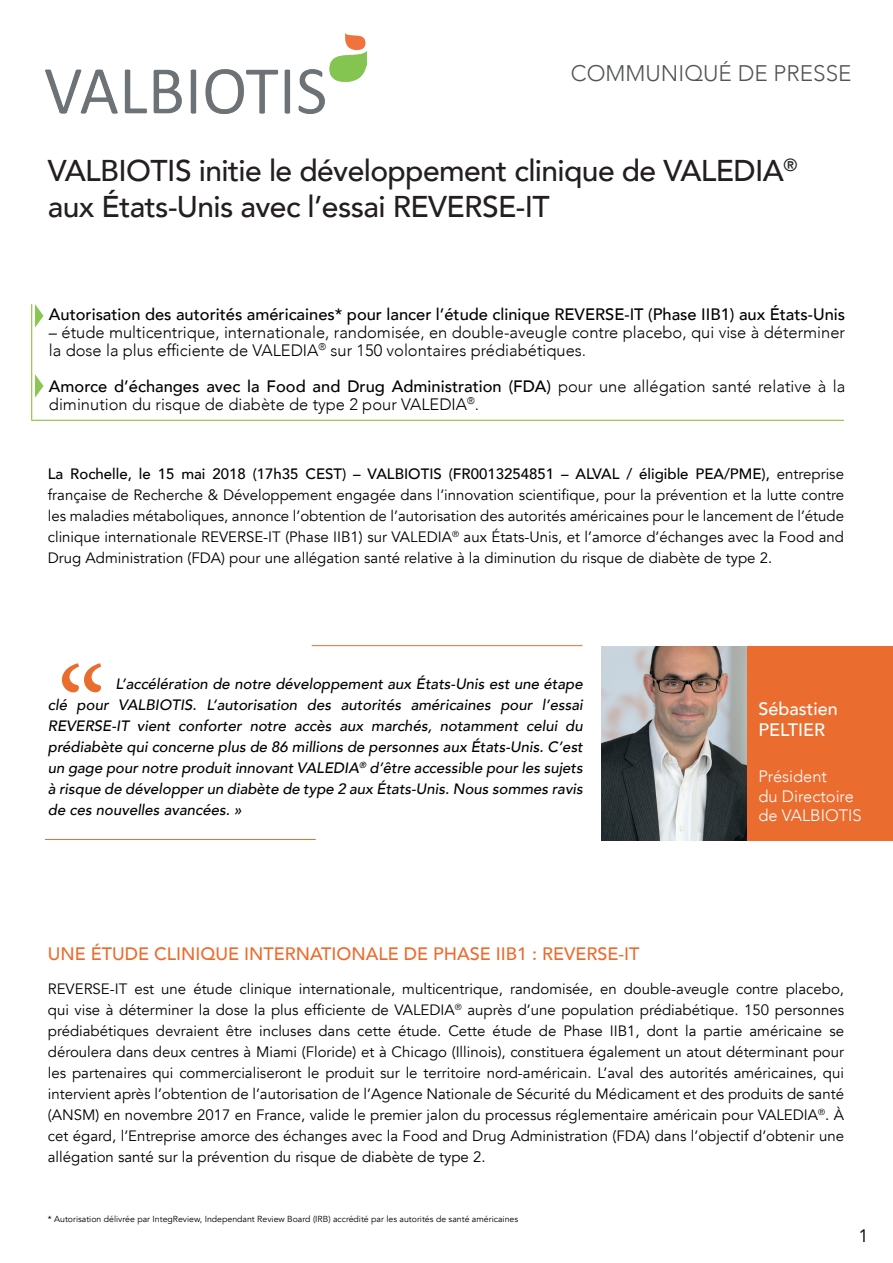
<style>
.page{position:relative;width:893px;height:1263px;background:#fff}
.page>*{position:absolute;margin:0;border:0;box-sizing:border-box;transform-origin:0 0}
.t1{font:500 30px/36px "Avenir";letter-spacing:-.02em;color:#231f20}
.t2{font:300 22.5px "Avenir";color:#515455}
.t3{font:500 18px "Avenir";color:#eb6c2f}
.t4{font:500 18px/21.6px "Avenir";color:#fff}
.t5{font:18px "Avenir";color:#000001}
.t6{font:300 16.5px/18px "Avenir";color:#000001}
.t7{font:500 16.5px "Avenir";color:#000001}
.t8{font:300 16.5px/19.8px "Avenir";color:#fff}
.t9{font:15px/21px "Avenir";color:#000001;text-align:justify}
.t10{font:italic 500 15px/21px "Avenir";color:#000001;text-align:justify}
.t11{font:8.7px "Avenir";color:#000001}
.s1{font-weight:500}
</style>
<div class="page">
<div style="left:603px;top:646px;width:290px;height:194px;background:#eb6c2f"></div>
<img style="left:45px;top:34px;width:322px;height:80px">
<hr style="left:31px;top:304px;width:1px;height:116px;background:#8ec13e">
<svg style="left:62px;top:663px;width:39px;height:29px"></svg>
<hr style="left:45px;top:839px;width:271px;height:1px;background:#eb6c2f">
<img style="left:601px;top:646px;width:146px;height:194px">
<hr style="left:312px;top:645px;width:270px;height:1px;background:#eb6c2f">
<svg style="left:35px;top:304px;width:9px;height:24px"></svg>
<svg style="left:35px;top:374px;width:9px;height:24px"></svg>
<hr style="left:31px;top:420px;width:813px;height:1px;background:#8ec13e">
<h2 class="t2" style="left:571px;top:60px;width:282px">COMMUNIQUÉ DE PRESSE</h2>
<h1 class="t1" style="left:48px;top:151px;width:751px">VALBIOTIS initie le développement clinique de VALEDIA<sup>® </sup>aux États-Unis avec l’essai REVERSE-IT</h1>
<p class="t7" style="left:49px;top:300px;width:798px">Autorisation des autorités américaines* pour lancer l’étude clinique REVERSE-IT (Phase IIB1) aux États-Unis</p>
<p class="t6" style="left:49px;top:323px;width:798px">– étude multicentrique, internationale, randomisée, en double-aveugle contre placebo, qui vise à déterminer la dose la plus efficiente de VALEDIA<sup>®</sup> sur 150 volontaires prédiabétiques.</p>
<p class="t6" style="left:49px;top:377px;width:798px"><span class="s1">Amorce d’échanges avec la Food and Drug Administration (FDA)</span> pour une allégation santé relative à la diminution du risque de diabète de type 2 pour VALEDIA<sup>®</sup>.</p>
<p class="t9" style="left:48px;top:464px;width:798px"><span class="s1">La Rochelle, le 15 mai 2018 (17h35 CEST) – VALBIOTIS (FR0013254851 – ALVAL / éligible PEA/PME),</span> entreprise française de Recherche &amp; Développement engagée dans l’innovation scientifique, pour la prévention et la lutte contre les maladies métaboliques, annonce l’obtention de l’autorisation des autorités américaines pour le lancement de l’étude clinique internationale REVERSE-IT (Phase IIB1) sur VALEDIA<sup>®</sup> aux États-Unis, et l’amorce d’échanges avec la Food and Drug Administration (FDA) pour une allégation santé relative à la diminution du risque de diabète de type 2.</p>
<p class="t10" style="left:48px;top:673px;width:536px;text-indent:68px">L’accélération de notre développement aux États-Unis est une étape clé pour VALBIOTIS. L’autorisation des autorités américaines pour l’essai REVERSE-IT vient conforter notre accès aux marchés, notamment celui du prédiabète qui concerne plus de 86 millions de personnes aux États-Unis. C’est un gage pour notre produit innovant VALEDIA<sup>®</sup> d’être accessible pour les sujets à risque de développer un diabète de type 2 aux États-Unis. Nous sommes ravis de ces nouvelles avancées. »</p>
<p class="t3" style="left:48px;top:938px;width:593px">UNE ÉTUDE CLINIQUE INTERNATIONALE DE PHASE IIB1 : REVERSE-IT</p>
<p class="t4" style="left:758px;top:697px;width:81px">Sébastien<br>PELTIER</p>
<p class="t8" style="left:758px;top:766px;width:105px">Président<br>du Directoire de VALBIOTIS</p>
<p class="t9" style="left:48px;top:978px;width:798px">REVERSE-IT est une étude clinique internationale, multicentrique, randomisée, en double-aveugle contre placebo, qui vise à déterminer la dose la plus efficiente de VALEDIA<sup>®</sup> auprès d’une population prédiabétique. 150 personnes prédiabétiques devraient être incluses dans cette étude. Cette étude de Phase IIB1, dont la partie américaine se déroulera dans deux centres à Miami (Floride) et à Chicago (Illinois), constituera également un atout déterminant pour les partenaires qui commercialiseront le produit sur le territoire nord-américain. L’aval des autorités américaines, qui intervient après l’obtention de l’autorisation de l’Agence Nationale de Sécurité du Médicament et des produits de santé (ANSM) en novembre 2017 en France, valide le premier jalon du processus réglementaire américain pour VALEDIA<sup>®</sup>. À cet égard, l’Entreprise amorce des échanges avec la Food and Drug Administration (FDA) dans l’objectif d’obtenir une allégation santé sur la prévention du risque de diabète de type 2.</p>
<p class="t11" style="left:48px;top:1213px;width:472px">* Autorisation délivrée par IntegReview, Independant Review Board (IRB) accrédité par les autorités de santé américaines</p>
<p class="t5" style="left:858px;top:1225px;width:12px">1</p>
</div>
